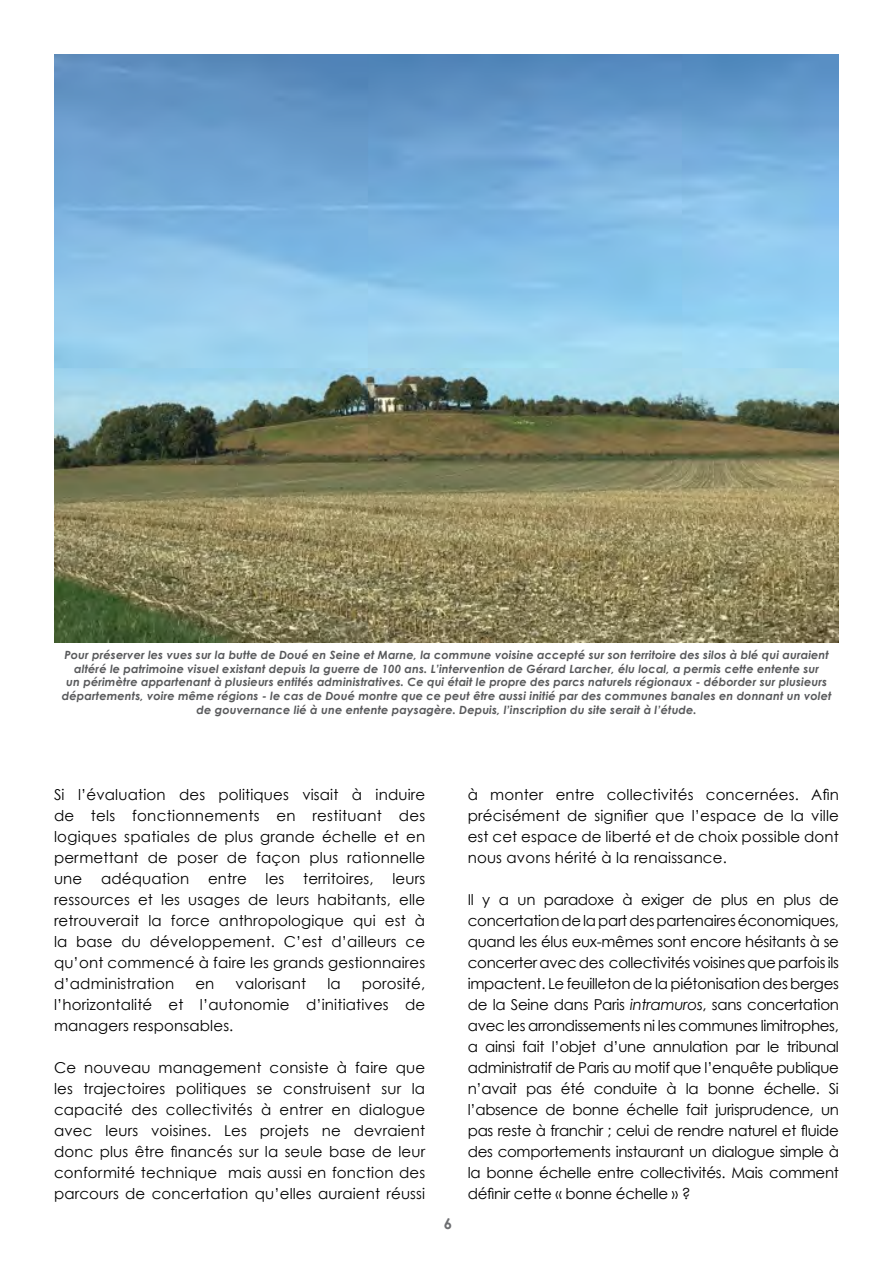
<style>
.page{position:relative;width:893px;height:1263px;background:#fff}
.page>*{position:absolute;margin:0;border:0;box-sizing:border-box;transform-origin:0 0}
.t1{font:15px/21px "Century Gothic";letter-spacing:.01em;color:#000;text-align:justify}
.t2{font:700 15px "Century Gothic";color:#6d6e71}
.t3{font:italic 700 11.4px/13.6px "Century Gothic";letter-spacing:.01em;color:#58595b;text-align:center}
.s1{font-style:italic}
</style>
<div class="page">
<img style="left:54px;top:54px;width:785px;height:589px">
<p class="t3" style="left:62px;top:648px;width:771px">Pour préserver les vues sur la butte de Doué en Seine et Marne, la commune voisine accepté sur son territoire des silos à blé qui auraient altéré le patrimoine visuel existant depuis la guerre de 100 ans. L’intervention de Gérard Larcher, élu local, a permis cette entente sur<br>un périmètre appartenant à plusieurs entités administratives. Ce qui était le propre des parcs naturels régionaux - déborder sur plusieurs départements, voire même régions - le cas de Doué montre que ce peut être aussi initié par des communes banales en donnant un volet de gouvernance lié à une entente paysagère. Depuis, l’inscription du site serait à l’étude.</p>
<p class="t1" style="left:54px;top:784px;width:373px">Si l’évaluation des politiques visait à induire de tels fonctionnements en restituant des logiques spatiales de plus grande échelle et en permettant de poser de façon plus rationnelle une adéquation entre les territoires, leurs ressources et les usages de leurs habitants, elle retrouverait la force anthropologique qui est à la base du développement. C’est d’ailleurs ce qu’ont commencé à faire les grands gestionnaires d’administration</p>
<p class="t1" style="left:54px;top:973px;width:373px;text-indent:308px">porosité, l’horizontalité et l’autonomie d’initiatives de managers responsables.</p>
<p class="t1" style="left:54px;top:1057px;width:373px">Ce nouveau management consiste à faire que les trajectoires politiques se construisent sur la capacité des collectivités à entrer en dialogue avec leurs voisines. Les projets ne devraient donc plus être financés sur la seule base de leur conformité technique mais aussi en fonction des parcours de concertation qu’elles auraient réussi</p>
<p class="t1" style="left:195px;top:973px;width:21px">en</p>
<p class="t1" style="left:236px;top:973px;width:72px">valorisant</p>
<p class="t1" style="left:327px;top:973px;width:15px">la</p>
<p class="t2" style="left:444px;top:1214px;width:10px">6</p>
<p class="t1" style="left:468px;top:784px;width:373px">à monter entre collectivités concernées. Afin précisément de signifier que l’espace de la ville est cet espace de liberté et de choix possible dont nous avons hérité à la renaissance.</p>
<p class="t1" style="left:468px;top:889px;width:373px">Il y a un paradoxe à exiger de plus en plus de concertation de la part des partenaires économiques, quand les élus eux-mêmes sont encore hésitants à se concerter avec des collectivités voisines que parfois ils impactent. Le feuilleton de la piétonisation des berges de la Seine dans Paris <span class="s1">intramuros</span>, sans concertation avec les arrondissements ni les communes limitrophes, a ainsi fait l’objet d’une annulation par le tribunal administratif de Paris au motif que l’enquête publique n’avait pas été conduite à la bonne échelle. Si l’absence de bonne échelle fait jurisprudence, un pas reste à franchir ; celui de rendre naturel et fluide des comportements instaurant un dialogue simple à la bonne échelle entre collectivités. Mais comment définir cette « bonne échelle » ?</p>
</div>
